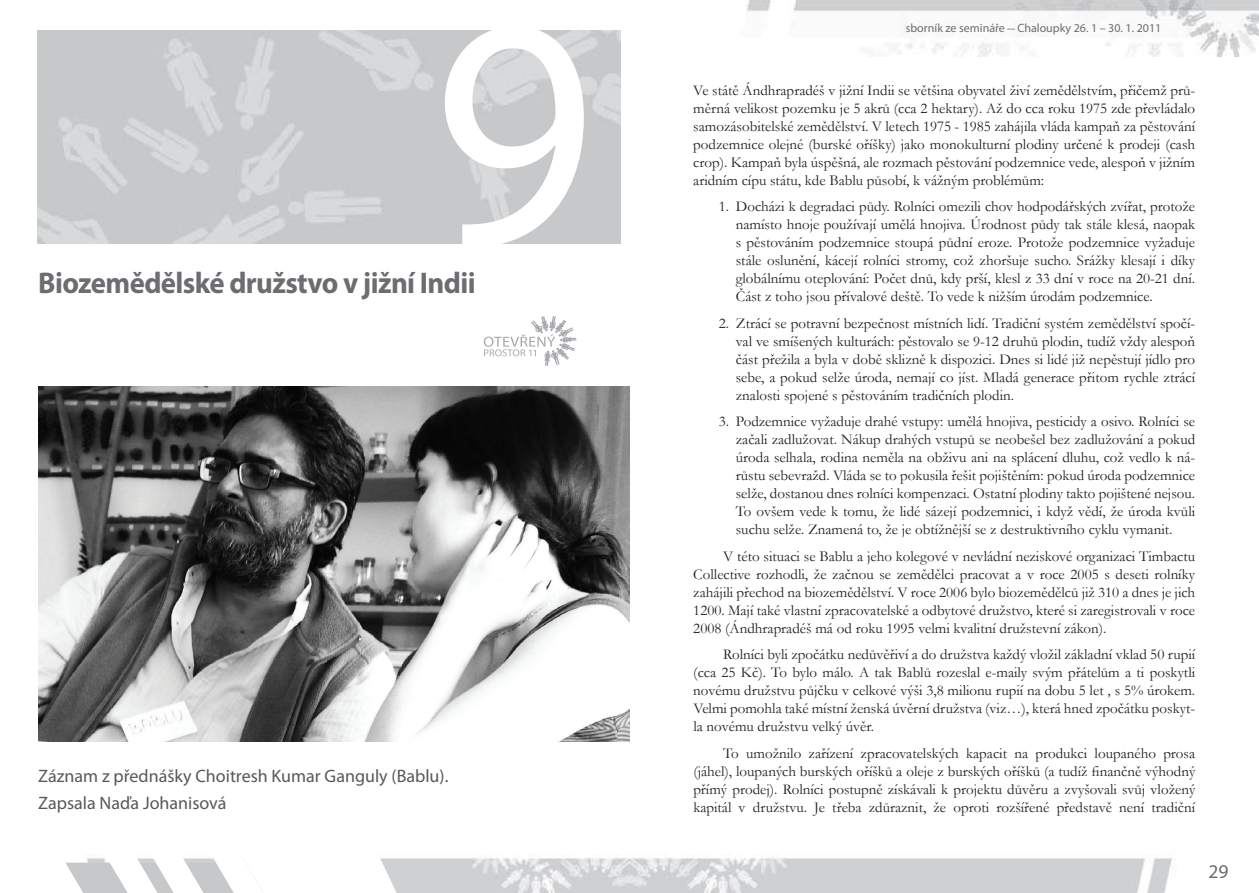
<style>
.page{position:relative;width:1259px;height:893px;background:#fff}
.page>*{position:absolute;margin:0;border:0;box-sizing:border-box;transform-origin:0 0}
.t1{font:330.75px "Myriad Pro";color:#fff;scale:.96 1}
.t2{font:700 30px "Myriad Pro";letter-spacing:-.02em;color:#6c6d70;scale:.96 1}
.t3{font:19.5px "Myriad Pro";color:#6c6d70}
.t4{font:18px/26.5px "Myriad Pro";color:#57585a}
.t5{font:15px/18px "Garamond";color:#231f20;text-align:justify}
.t6{font:12px "Myriad Pro";color:#6c6d70}
.s1{font-family:"Garamond";font-size:15px}
</style>
<div class="page">
<img style="left:403px;top:854px;width:769px;height:39px">
<img style="left:746px;top:0;width:513px;height:56px">
<svg style="left:65px;top:854px;width:338px;height:39px"></svg>
<svg style="left:484px;top:316px;width:92px;height:50px"></svg>
<img style="left:38px;top:387px;width:591px;height:354px">
<h1 class="t1" style="left:432px;top:-70px;width:171px">9</h1>
<h2 class="t2" style="left:38px;top:263px;width:457px">Biozemědělské družstvo v jižní Indii</h2>
<p class="t4" style="left:38px;top:763px;width:412px">Záznam z přednášky Choitresh Kumar Ganguly (Bablu).<br>Zapsala Naďa Johanisová</p>
<p class="t6" style="left:905px;top:21px;width:257px">sborník ze semináře <span class="s1">–</span> Chaloupky 26. 1 – 30. 1. 2011</p>
<p class="t5" style="left:693px;top:81px;width:503px">Ve státě Ándhrapradéš v jižní Indii se většina obyvatel živí zemědělstvím, přičemž prů&shy;měrná velikost pozemku je 5 akrů (cca 2 hektary). Až do cca roku 1975 zde převládalo samozásobitelské zemědělství. V letech 1975 - 1985 zahájila vláda kampaň za pěstování podzemnice olejné (burské oříšky) jako monokulturní plodiny určené k prodeji (cash crop). Kampaň byla úspěšná, ale rozmach pěstování podzemnice vede, alespoň v jižním aridním cípu státu, kde Bablu působí, k vážným problémům:</p>
<p class="t5" style="left:736px;top:197px;width:461px;text-indent:-17px">1. Docházi k degradaci půdy. Rolníci omezili chov hodpodářských zvířat, protože namísto hnoje používají umělá hnojiva. Úrodnost půdy tak stále klesá, naopak s pěstováním podzemnice stoupá půdní eroze. Protože podzemnice vyžaduje stále oslunění, kácejí rolníci stromy, což zhoršuje sucho. Srážky klesají i díky globálnímu oteplování: Počet dnů, kdy prší, klesl z 33 dní v roce na 20-21 dní.<br>Část z toho jsou přívalové deště. To vede k nižším úrodám podzemnice.</p>
<p class="t5" style="left:736px;top:314px;width:461px;text-indent:-17px">2. Ztrácí se potravní bezpečnost místních lidí. Tradiční systém zemědělství spočí&shy;val ve smíšených kulturách: pěstovalo se 9-12 druhů plodin, tudíž vždy alespoň část přežila a byla v době sklizně k dispozici. Dnes si lidé již nepěstují jídlo pro sebe, a pokud selže úroda, nemají co jíst. Mladá generace přitom rychle ztrácí znalosti spojené s pěstováním tradičních plodin.</p>
<p class="t5" style="left:736px;top:412px;width:461px;text-indent:-17px">3. Podzemnice vyžaduje drahé vstupy: umělá hnojiva, pesticidy a osivo. Rolníci se začali zadlužovat. Nákup drahých vstupů se neobešel bez zadlužování a pokud úroda selhala, rodina neměla na obživu ani na splácení dluhu, což vedlo k ná&shy;růstu sebevražd. Vláda se to pokusila řešit pojištěním: pokud úroda podzemnice selže, dostanou dnes rolníci kompenzaci. Ostatní plodiny takto pojištené nejsou.<br>To ovšem vede k tomu, že lidé sázejí podzemnici, i když vědí, že úroda kvůli suchu selže. Znamená to, že je obtížnější se z destruktivního cyklu vymanit.</p>
<p class="t5" style="left:693px;top:547px;width:503px;text-indent:30px">V této situaci se Bablu a jeho kolegové v nevládní neziskové organizaci Timbactu Collective rozhodli, že začnou se zemědělci pracovat a v roce 2005 s deseti rolníky zahájili přechod na biozemědělství. V roce 2006 bylo biozemědělců již 310 a dnes je jich 1200. Mají také vlastní zpracovatelské a odbytové družstvo, které si zaregistrovali v roce 2008 (Ándhrapradéš má od roku 1995 velmi kvalitní družstevní zákon).</p>
<p class="t5" style="left:693px;top:645px;width:503px;text-indent:30px">Rolníci byli zpočátku nedůvěřiví a do družstva každý vložil základní vklad 50 rupií (cca 25 Kč). To bylo málo. A tak Bablů rozeslal e-maily svým přátelům a ti poskytli novému družstvu půjčku v celkové výši 3,8 milionu rupií na dobu 5 let , s 5% úrokem.<br>Velmi pomohla také místní ženská úvěrní družstva (viz…), která hned zpočátku poskyt&shy;la novému družstvu velký úvěr.</p>
<p class="t5" style="left:693px;top:744px;width:503px;text-indent:30px">To umožnilo zařízení zpracovatelských kapacit na produkci loupaného prosa (jáhel), loupaných burských oříšků a oleje z burských oříšků (a tudíž finančně výhodný přímý prodej). Rolníci postupně získávali k projektu důvěru a zvyšovali svůj vložený kapitál v družstvu. Je třeba zdůraznit, že oproti rozšířené představě není tradiční</p>
<h3 class="t3" style="left:1208px;top:860px;width:22px">29</h3>
</div>
